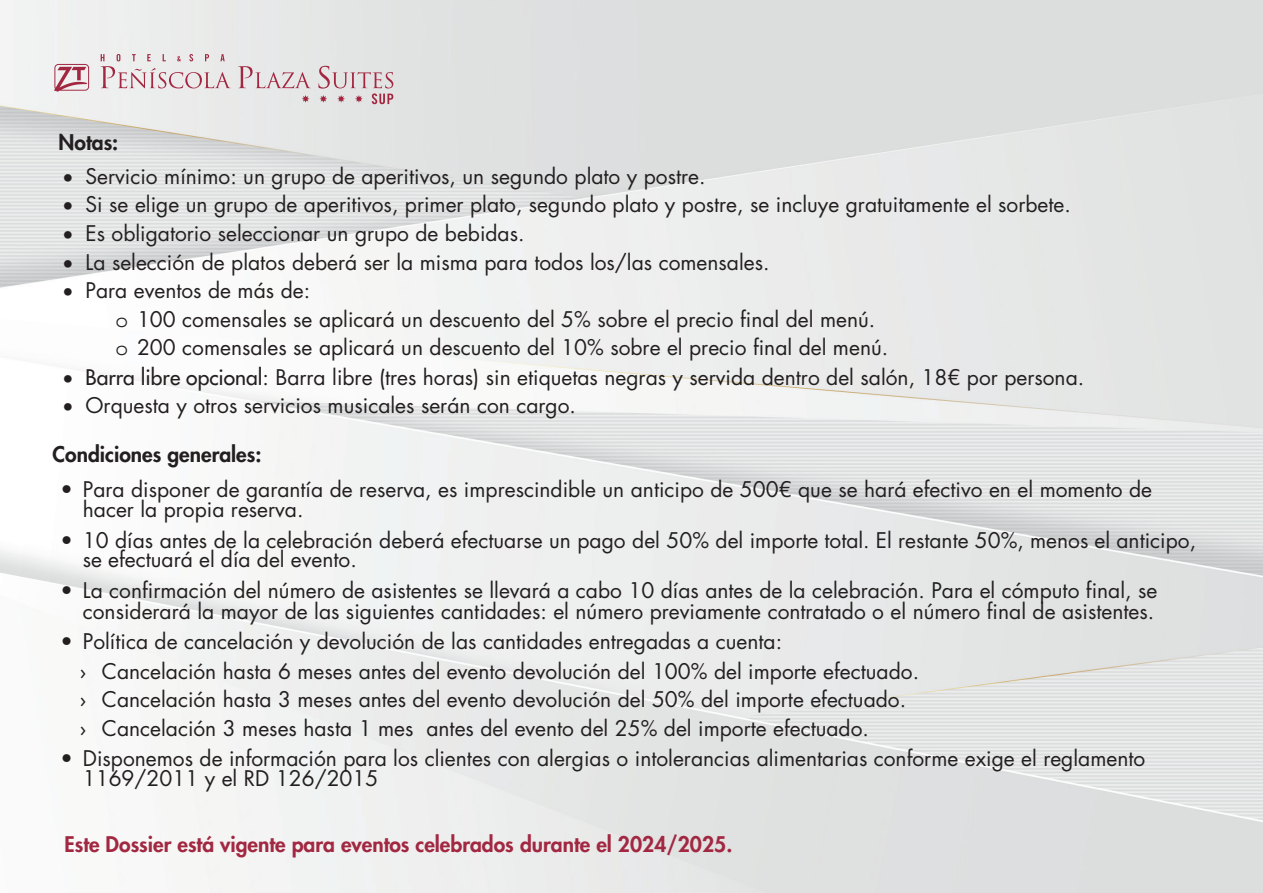
<style>
.page{position:relative;width:1263px;height:893px;background:#fff}
.page>*{position:absolute;margin:0;border:0;box-sizing:border-box;transform-origin:0 0}
.t1{font:21px/20px "Futura Std";color:#231f20}
.Comida{font:800 21px "Futura Std";color:#a22842}
.t2{font:800 21px "Futura Std";color:#231f20}
.s1{font-family:"Courier Std"}
.s2{font-weight:500}
</style>
<div class="page">
<svg style="left:238px;top:66px;width:73px;height:22px;background:#dac7cb"></svg>
<svg style="left:302px;top:95px;width:7px;height:8px"></svg>
<svg style="left:318px;top:66px;width:75px;height:38px;background:#d8c5c9"></svg>
<svg style="left:101px;top:54px;width:130px;height:34px;background:#e1d0d4"></svg>
<svg style="left:54px;top:64px;width:35px;height:28px"></svg>
<p class="t2" style="left:59px;top:129px;width:61px">Notas:</p>
<p class="t1" style="left:63px;top:166px;width:644px">• Servicio mínimo: un grupo de aperitivos, un segundo plato y postre.</p>
<p class="t1" style="left:63px;top:195px;width:1009px">• Si se elige un grupo de aperitivos, primer plato, segundo plato y postre, se incluye gratuitamente el sorbete.</p>
<p class="t1" style="left:63px;top:224px;width:463px">• Es obligatorio seleccionar un grupo de bebidas.</p>
<p class="t1" style="left:63px;top:252px;width:708px">• La selección de platos deberá ser la misma para todos los/las comensales.</p>
<p class="t1" style="left:116px;top:276px;width:774px;line-height:28.7px;text-indent:-52px">• Para eventos de más de:<br><span class="s1">o</span> 100 comensales se aplicará un descuento del 5% sobre el precio final del menú. <span class="s1">o</span> 200 comensales se aplicará un descuento del 10% sobre el precio final del menú.</p>
<p class="t1" style="left:63px;top:367px;width:1022px">• <span class="s2">Barra libre opcional</span>: Barra libre (tres horas) sin etiquetas negras y servida dentro del salón, 18€ por persona.</p>
<p class="t1" style="left:63px;top:395px;width:514px">• Orquesta y otros servicios musicales serán con cargo.</p>
<p class="t2" style="left:53px;top:441px;width:210px">Condiciones generales:</p>
<p class="t1" style="left:83px;top:480px;width:1071px;text-indent:-22px">• Para disponer de garantía de reserva, es imprescindible un anticipo de 500€ que se hará efectivo en el momento de hacer la propia reserva.</p>
<p class="t1" style="left:83px;top:530px;width:1115px;text-indent:-22px">• 10 días antes de la celebración deberá efectuarse un pago del 50% del importe total. El restante 50%, menos el anticipo, se efectuará el día del evento.</p>
<p class="t1" style="left:61px;top:580px;width:1098px;line-height:21px;text-align:right">• La confirmación del número de asistentes se llevará a cabo 10 días antes de la celebración. Para el cómputo final, se considerará la mayor de las siguientes cantidades: el número previamente contratado o el número final de asistentes.</p>
<p class="t1" style="left:80px;top:627px;width:841px;line-height:29px;text-indent:-19px">• Política de cancelación y devolución de las cantidades entregadas a cuenta:<br>› Cancelación hasta 6 meses antes del evento devolución del 100% del importe efectuado. › Cancelación hasta 3 meses antes del evento devolución del 50% del importe efectuado.<br>› Cancelación 3 meses hasta 1 mes antes del evento del 25% del importe efectuado.</p>
<p class="t1" style="left:83px;top:749px;width:1064px;text-indent:-22px">• Disponemos de información para los clientes con alergias o intolerancias alimentarias conforme exige el reglamento<br>1169/2011 y el RD 126/2015</p>
<p class="Comida" style="left:64px;top:831px;width:669px">Este Dossier está vigente para eventos celebrados durante el 2024/2025.</p>
</div>
